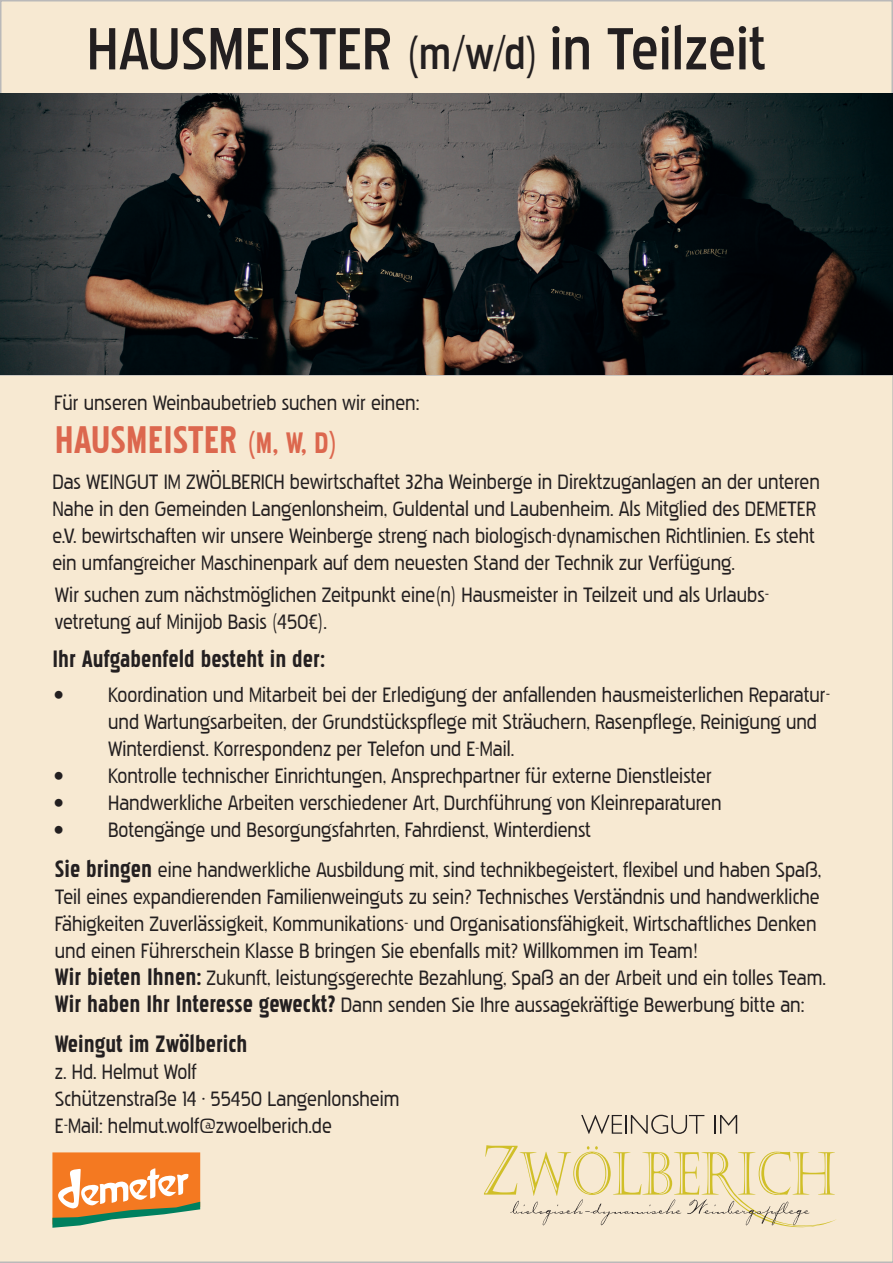
<style>
.page{position:relative;width:893px;height:1263px;background:#fff}
.page>*{position:absolute;margin:0;border:0;box-sizing:border-box;transform-origin:0 0}
.t1{font:60px "Pakenham Sb";color:#231f20}
.t2{font:700 39px "Pakenham Cd Rg";color:#dc674e}
.t3{font:700 24px "Pakenham Cd Rg";color:#231f20}
.t4{font:21px/27px "Pakenham Rg";color:#231f20}
.s1{font-size:45px}
.s2{font-size:30px}
.s3{font-family:"Pakenham Cd Rg";font-weight:700;font-size:24px}
</style>
<div class="page">
<div style="left:1px;top:1px;width:891px;height:99px;background:#f7e9d2"></div>
<div style="left:0;top:374px;width:893px;height:889px;background:#f7e9d2"></div>
<img style="left:0;top:94px;width:893px;height:280px">
<svg style="left:52px;top:1152px;width:148px;height:76px;background:#de9d60"></svg>
<svg style="left:484px;top:1145px;width:353px;height:85px;background:#efe1bd"></svg>
<svg style="left:581px;top:1115px;width:123px;height:19px;background:#ccc0ae"></svg>
<svg style="left:714px;top:1115px;width:23px;height:19px"></svg>
<h1 class="t1" style="left:87px;top:13px;width:681px">HAUSMEISTER <span class="s1">(m/w/d)</span> in Teilzeit</h1>
<p class="t4" style="left:54px;top:389px;width:367px">Für unseren Weinbaubetrieb suchen wir einen:</p>
<h2 class="t2" style="left:55px;top:416px;width:284px">HAUSMEISTER <span class="s2">(M, W, D)</span></h2>
<p class="t4" style="left:52px;top:469px;width:769px">Das WEINGUT IM ZWÖLBERICH bewirtschaftet 32ha Weinberge in Direktzuganlagen an der unteren Nahe in den Gemeinden Langenlonsheim, Guldental und Laubenheim. Als Mitglied des DEMETER e.V. bewirtschaften wir unsere Weinberge streng nach biologisch-dynamischen Richtlinien. Es steht ein umfangreicher Maschinenpark auf dem neuesten Stand der Technik zur Verfügung.</p>
<p class="t4" style="left:55px;top:582px;width:716px">Wir suchen zum nächstmöglichen Zeitpunkt eine(n) Hausmeister in Teilzeit und als Urlaubs&shy;vetretung auf Minijob Basis (450€).</p>
<p class="t3" style="left:52px;top:645px;width:274px">Ihr Aufgabenfeld besteht in der:</p>
<p class="t4" style="left:108px;top:682px;width:723px;text-indent:-54px">• Koordination und Mitarbeit bei der Erledigung der anfallenden hausmeisterlichen Reparatur&shy;und Wartungsarbeiten, der Grundstückspflege mit Sträuchern, Rasenpflege, Reinigung und<br>Winterdienst. Korrespondenz per Telefon und E-Mail.</p>
<p class="t4" style="left:54px;top:763px;width:659px">• Kontrolle technischer Einrichtungen, Ansprechpartner für externe Dienstleister</p>
<p class="t4" style="left:54px;top:790px;width:669px">• Handwerkliche Arbeiten verschiedener Art, Durchführung von Kleinreparaturen</p>
<p class="t4" style="left:54px;top:810px;width:769px;line-height:39.5px">• Botengänge und Besorgungsfahrten, Fahrdienst, Winterdienst<br><span class="s3">Sie bringen</span> eine handwerkliche Ausbildung mit, sind technikbegeistert, flexibel und haben Spaß,</p>
<p class="t4" style="left:55px;top:883px;width:773px">Teil eines expandierenden Familienweinguts zu sein? Technisches Verständnis und handwerkliche Fähigkeiten Zuverlässigkeit, Kommunikations- und Organisationsfähigkeit, Wirtschaftliches Denken und einen Führerschein Klasse B bringen Sie ebenfalls mit? Willkommen im Team!<br><span class="s3">Wir bieten Ihnen:</span> Zukunft, leistungsgerechte Bezahlung, Spaß an der Arbeit und ein tolles Team.<br><span class="s3">Wir haben Ihr Interesse geweckt?</span> Dann senden Sie Ihre aussagekräftige Bewerbung bitte an:</p>
<p class="t3" style="left:55px;top:1030px;width:194px">Weingut im Zwölberich</p>
<p class="t4" style="left:55px;top:1058px;width:346px">z. Hd. Helmut Wolf<br>Schützenstraße 14 · 55450 Langenlonsheim<br>E-Mail: helmut.wolf@zwoelberich.de</p>
</div>
